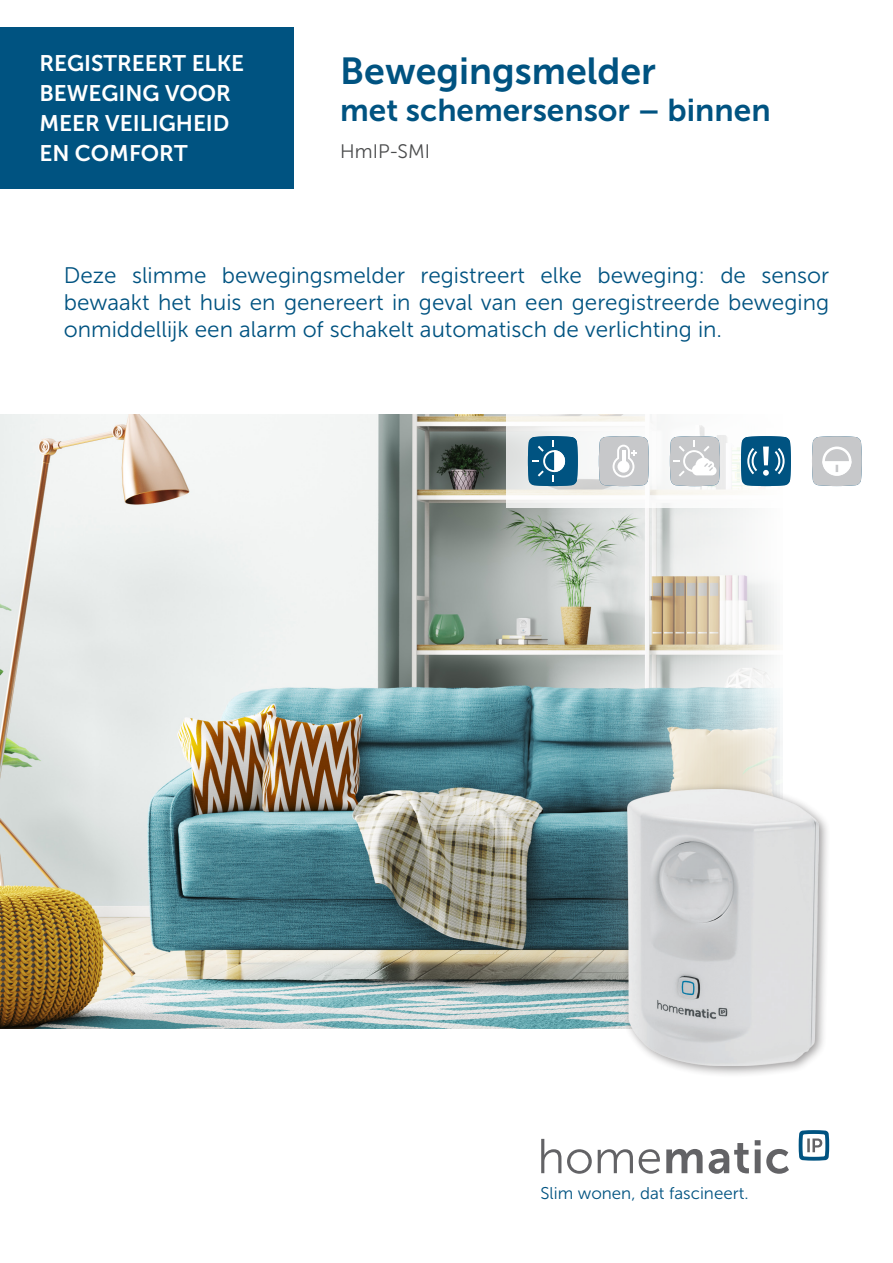
<style>
.page{position:relative;width:893px;height:1263px;background:#fff}
.page>*{position:absolute;margin:0;border:0;box-sizing:border-box;transform-origin:0 0}
.Headline{font:37.5px "Museo Sans 700";color:#005381}
.Headline-2{font:31.5px "Museo Sans 700";color:#005381}
.Fließtext_Deckblatt{font:22.5px/27px "Museo Sans 300";color:#005381;text-align:justify}
.Kastentext{font:22.5px/30px "Museo Sans 700";color:#fff}
.Subheadline{font:19.5px "Museo Sans 300";color:#4b4c4d}
.t1{font:16.95px "Museo Sans 300";color:#005381}
</style>
<div class="page">
<img style="left:0;top:414px;width:783px;height:614px">
<svg style="left:506px;top:414px;width:335px;height:93px"></svg>
<div style="left:0;top:27px;width:294px;height:162px;background:#005381"></div>
<div style="left:621px;top:783px;width:209px;height:295px;background:#231f20;opacity:.45"></div>
<img style="left:627px;top:789px;width:191px;height:277px">
<svg style="left:541px;top:1139px;width:248px;height:35px"></svg>
<svg style="left:799px;top:1130px;width:30px;height:31px"></svg>
<svg style="left:528px;top:436px;width:50px;height:50px;background:#296e95"></svg>
<svg style="left:599px;top:436px;width:50px;height:50px;background:#cdcfd1"></svg>
<svg style="left:741px;top:436px;width:50px;height:50px;background:#296e95"></svg>
<svg style="left:670px;top:436px;width:50px;height:50px"></svg>
<svg style="left:812px;top:436px;width:50px;height:50px"></svg>
<p class="Kastentext" style="left:39px;top:49px;width:206px">REGISTREERT ELKE<br>BEWEGING VOOR<br>MEER VEILIGHEID<br>EN COMFORT</p>
<p class="Headline" style="left:340px;top:50px;width:317px">Bewegingsmelder</p>
<p class="Headline-2" style="left:340px;top:93px;width:432px">met schemersensor – binnen</p>
<p class="Subheadline" style="left:340px;top:141px;width:91px">HmIP-SMI</p>
<p class="Fließtext_Deckblatt" style="left:64px;top:262px;width:767px">Deze slimme bewegingsmelder registreert elke beweging: de sensor bewaakt het huis en genereert in geval van een geregistreerde beweging onmiddellijk een alarm of schakelt automatisch de verlichting in.</p>
<p class="t1" style="left:540px;top:1184px;width:210px">Slim wonen, dat fascineert.</p>
</div>
